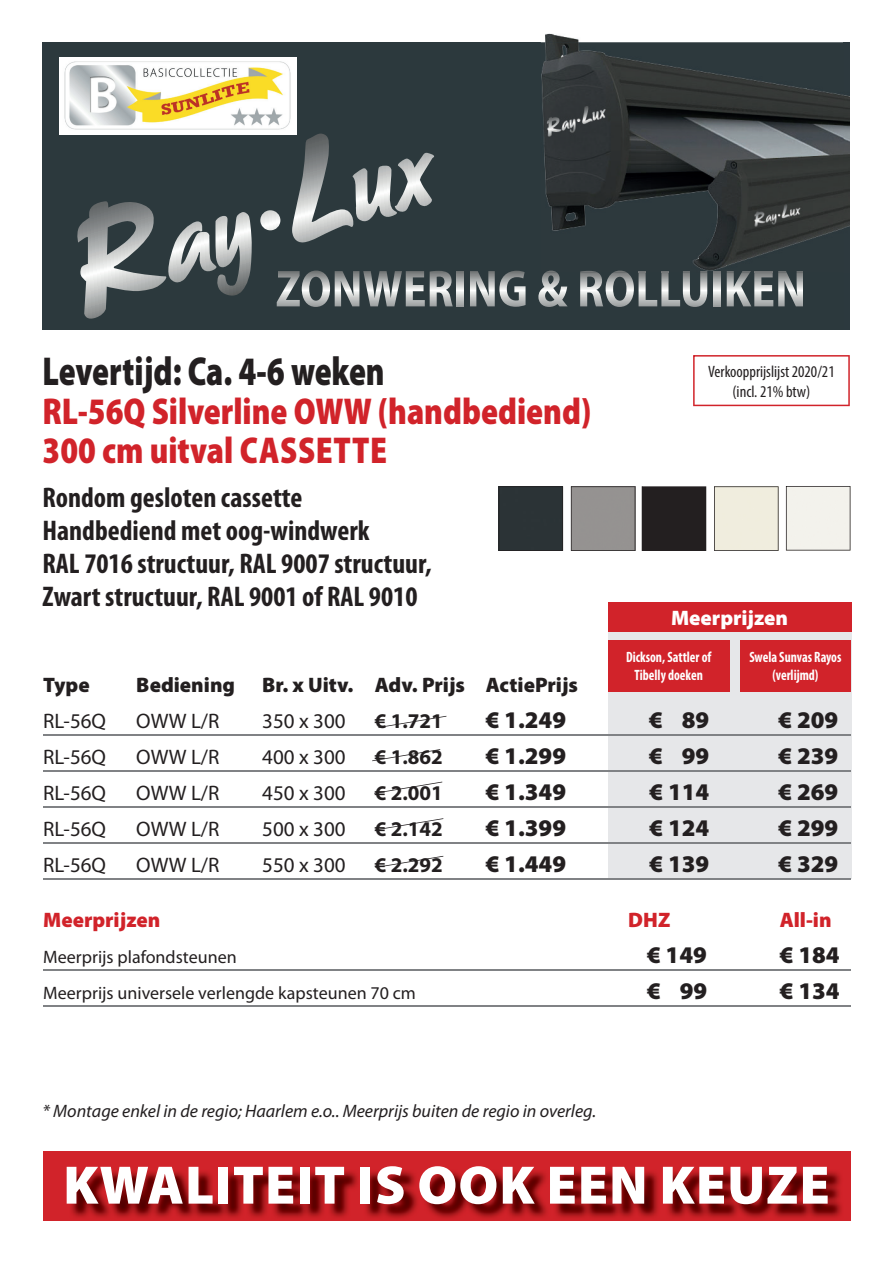
<style>
.page{position:relative;width:893px;height:1263px;background:#fff}
.page>*{position:absolute;margin:0;border:0;box-sizing:border-box;transform-origin:0 0}
.t1{font:900 54.6px "Myriad Pro";letter-spacing:.02em;color:#fff}
.t2{font:900 40.5px "Myriad Pro";color:#231f20;scale:.78 1}
.t3{font:900 semi-condensed 37.5px/39px "Myriad Pro";color:#d1232a;scale:.89 1}
.t4{font:700 condensed 28.5px/33px "Myriad Pro";color:#231f20}
.t5{font:900 24px "Myriad Pro";color:#231f20}
.t6{font:21px "Myriad Pro";color:#231f20}
.t7{font:900 21px "Myriad Pro";color:#231f20}
.t8{font:700 21px "Myriad Pro";color:#231f20}
.t9{font:900 21px "Myriad Pro";color:#d1232a}
.t10{font:900 21px "Myriad Pro";color:#fff}
.t11{font:italic 18px "Myriad Pro";color:#231f20}
.t12{font:18px "Myriad Pro";color:#231f20}
.t13{font:condensed 16.5px/19.8px "Myriad Pro";color:#231f20;text-align:center}
.t14{font:700 condensed 15px/18px "Myriad Pro";color:#fff;text-align:center;scale:.9 1}
</style>
<div class="page">
<div style="left:608px;top:602px;width:243px;height:276px;background:#e6e7e9"></div>
<div style="left:49px;top:43px;width:795px;height:287px;background:#2c393d"></div>
<svg style="left:77px;top:201px;width:175px;height:118px"></svg>
<svg style="left:292px;top:134px;width:142px;height:109px"></svg>
<svg style="left:260px;top:210px;width:20px;height:20px"></svg>
<svg style="left:277px;top:271px;width:176px;height:36px"></svg>
<svg style="left:457px;top:271px;width:7px;height:35px"></svg>
<svg style="left:470px;top:271px;width:56px;height:36px"></svg>
<svg style="left:713px;top:272px;width:7px;height:34px"></svg>
<div style="left:43px;top:1151px;width:808px;height:70px;background:#d1232a"></div>
<img style="left:71px;top:1171px;width:771px;height:47px">
<svg style="left:693px;top:355px;width:157px;height:51px"></svg>
<hr style="left:43px;top:734px;width:808px;height:2px;background:#808285">
<hr style="left:43px;top:770px;width:808px;height:2px;background:#808285">
<hr style="left:43px;top:806px;width:808px;height:2px;background:#808285">
<hr style="left:43px;top:842px;width:808px;height:2px;background:#808285">
<hr style="left:43px;top:878px;width:808px;height:2px;background:#808285">
<svg style="left:374px;top:782px;width:68px;height:12px"></svg>
<svg style="left:375px;top:818px;width:68px;height:12px"></svg>
<svg style="left:375px;top:856px;width:68px;height:12px"></svg>
<svg style="left:372px;top:749px;width:68px;height:12px"></svg>
<svg style="left:378px;top:716px;width:68px;height:12px"></svg>
<img style="left:60px;top:57px;width:236px;height:77px">
<hr style="left:43px;top:969px;width:808px;height:2px;background:#808285">
<hr style="left:43px;top:1005px;width:808px;height:2px;background:#808285">
<img style="left:541px;top:34px;width:309px;height:9px">
<img style="left:541px;top:43px;width:309px;height:229px">
<svg style="left:538px;top:271px;width:18px;height:36px"></svg>
<svg style="left:580px;top:271px;width:127px;height:36px"></svg>
<svg style="left:727px;top:271px;width:76px;height:35px"></svg>
<div style="left:642px;top:486px;width:64px;height:65px;background:#231f20"></div>
<div style="left:499px;top:486px;width:64px;height:65px;background:#2b3336"></div>
<svg style="left:714px;top:486px;width:64px;height:65px;background:#e8e5d6"></svg>
<svg style="left:571px;top:486px;width:64px;height:65px;background:#908d8c"></svg>
<div style="left:786px;top:486px;width:64px;height:64px;background:#f3f2ec"></div>
<div style="left:608px;top:640px;width:121px;height:51px;background:#d1232a"></div>
<div style="left:740px;top:640px;width:111px;height:51px;background:#d1232a"></div>
<div style="left:608px;top:602px;width:243px;height:29px;background:#d1232a"></div>
<h2 class="t2" style="left:43px;top:345px;width:440px">Levertijd: Ca. 4-6 weken</h2>
<h3 class="t3" style="left:43px;top:391px;width:618px">RL-56Q Silverline OWW (handbediend)<br>300 cm uitval CASSETTE</h3>
<p class="t4" style="left:43px;top:481px;width:391px">Rondom gesloten cassette Handbediend met oog-windwerk<br>RAL 7016 structuur, RAL 9007 structuur, Zwart structuur, RAL 9001 of RAL 9010</p>
<p class="t13" style="left:708px;top:361px;width:128px">Verkoopprijslijst 2020/21 (incl. 21% btw)</p>
<p class="t10" style="left:671px;top:603px;width:119px">Meerprijzen</p>
<p class="t14" style="left:626px;top:648px;width:96px">Dickson, Sattler of<br>Tibelly doeken</p>
<p class="t14" style="left:749px;top:648px;width:104px">Swela Sunvas Rayos (verlijmd)</p>
<p class="t7" style="left:43px;top:671px;width:48px">Type</p>
<p class="t7" style="left:136px;top:671px;width:100px">Bediening</p>
<p class="t7" style="left:262px;top:671px;width:317px">Br. x Uitv. Adv. Prijs ActiePrijs</p>
<p class="t6" style="left:43px;top:708px;width:64px">RL-56Q</p>
<p class="t6" style="left:136px;top:708px;width:85px">OWW L/R</p>
<p class="t6" style="left:262px;top:708px;width:85px">350 x 300</p>
<p class="t8" style="left:375px;top:707px;width:69px">€ 1.721</p>
<p class="t5" style="left:486px;top:704px;width:82px">€ 1.249</p>
<p class="t5" style="left:649px;top:704px;width:62px">€ 89</p>
<p class="t5" style="left:779px;top:704px;width:61px">€ 209</p>
<p class="t6" style="left:43px;top:744px;width:64px">RL-56Q</p>
<p class="t6" style="left:136px;top:744px;width:85px">OWW L/R</p>
<p class="t6" style="left:262px;top:744px;width:85px">400 x 300</p>
<p class="t8" style="left:375px;top:743px;width:69px">€ 1.862</p>
<p class="t5" style="left:486px;top:740px;width:82px">€ 1.299</p>
<p class="t5" style="left:649px;top:740px;width:62px">€ 99</p>
<p class="t5" style="left:779px;top:740px;width:61px">€ 239</p>
<p class="t6" style="left:43px;top:780px;width:64px">RL-56Q</p>
<p class="t6" style="left:136px;top:780px;width:85px">OWW L/R</p>
<p class="t6" style="left:262px;top:780px;width:85px">450 x 300</p>
<p class="t8" style="left:375px;top:779px;width:69px">€ 2.001</p>
<p class="t5" style="left:486px;top:776px;width:82px">€ 1.349</p>
<p class="t5" style="left:650px;top:776px;width:61px">€ 114</p>
<p class="t5" style="left:779px;top:776px;width:61px">€ 269</p>
<p class="t6" style="left:43px;top:816px;width:64px">RL-56Q</p>
<p class="t6" style="left:136px;top:816px;width:85px">OWW L/R</p>
<p class="t6" style="left:262px;top:816px;width:85px">500 x 300</p>
<p class="t8" style="left:375px;top:815px;width:69px">€ 2.142</p>
<p class="t5" style="left:486px;top:812px;width:82px">€ 1.399</p>
<p class="t5" style="left:650px;top:812px;width:61px">€ 124</p>
<p class="t5" style="left:779px;top:812px;width:61px">€ 299</p>
<p class="t6" style="left:43px;top:852px;width:64px">RL-56Q</p>
<p class="t6" style="left:136px;top:852px;width:85px">OWW L/R</p>
<p class="t6" style="left:262px;top:852px;width:85px">550 x 300</p>
<p class="t8" style="left:375px;top:851px;width:69px">€ 2.292</p>
<p class="t5" style="left:486px;top:848px;width:82px">€ 1.449</p>
<p class="t5" style="left:650px;top:848px;width:61px">€ 139</p>
<p class="t5" style="left:779px;top:848px;width:61px">€ 329</p>
<p class="t9" style="left:43px;top:906px;width:119px">Meerprijzen</p>
<p class="t9" style="left:628px;top:906px;width:44px">DHZ</p>
<p class="t9" style="left:780px;top:906px;width:53px">All-in</p>
<p class="t12" style="left:43px;top:946px;width:195px">Meerprijs plafondsteunen</p>
<p class="t5" style="left:647px;top:939px;width:61px">€ 149</p>
<p class="t5" style="left:780px;top:939px;width:61px">€ 184</p>
<p class="t12" style="left:43px;top:982px;width:374px">Meerprijs universele verlengde kapsteunen 70 cm</p>
<p class="t5" style="left:647px;top:975px;width:62px">€ 99</p>
<p class="t5" style="left:780px;top:975px;width:61px">€ 134</p>
<p class="t11" style="left:43px;top:1100px;width:555px">* Montage enkel in de regio; Haarlem e.o.. Meerprijs buiten de regio in overleg.</p>
<h1 class="t1" style="left:63px;top:1149px;width:768px">KWALITEIT IS OOK EEN KEUZE</h1>
</div>
